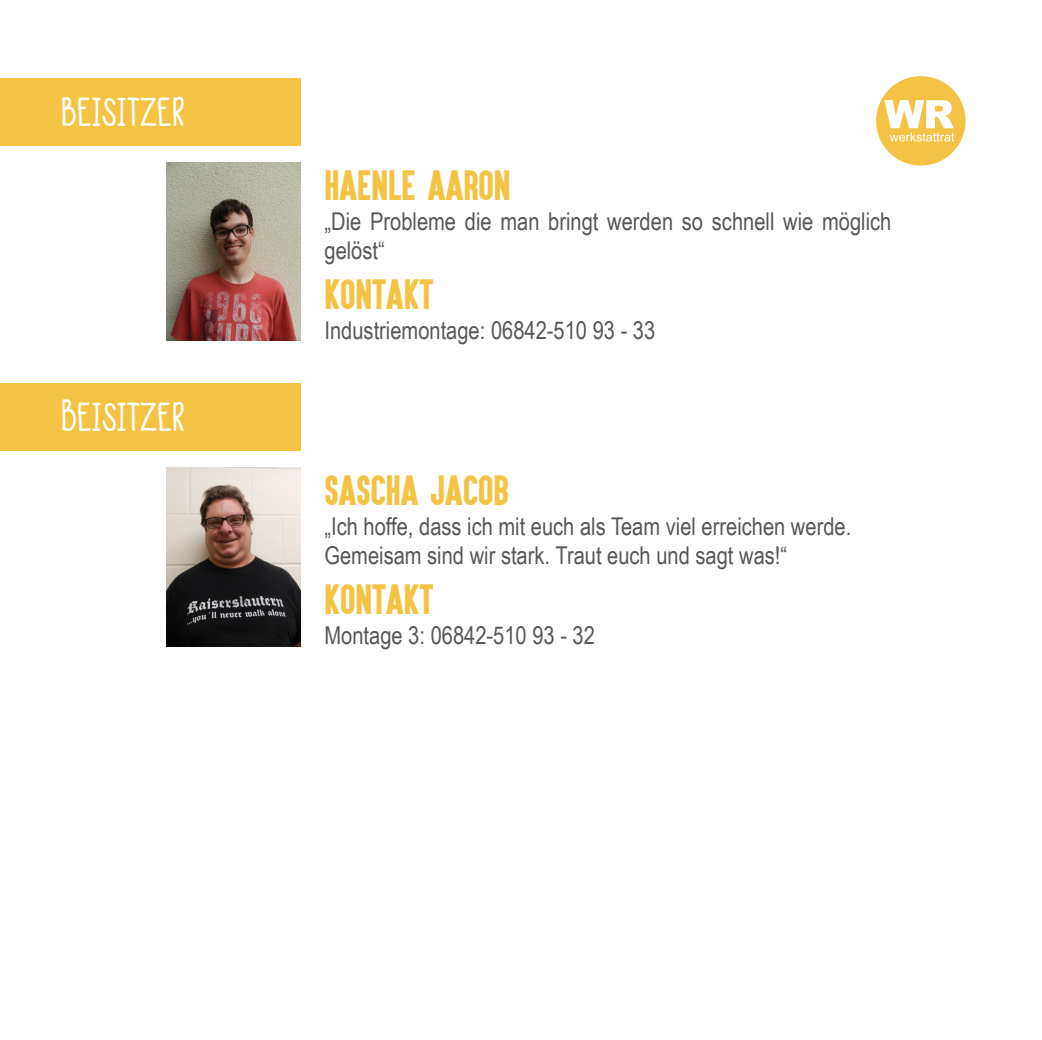
<style>
.page{position:relative;width:1042px;height:1040px;background:#fff}
.page>*{position:absolute;margin:0;border:0;box-sizing:border-box;transform-origin:0 0}
.t1{font:35px "Aku&Kamu";color:#f4c345}
.t2{font:700 35px "DJB Sand Shoesanda Fez";color:#fff}
.t3{font:24.5px/29.4px "Arial Narrow";color:#575756}
</style>
<div class="page">
<div style="left:875px;top:76px;width:90px;height:90px;background:#f4c244;border-radius:50%"></div>
<svg style="left:884px;top:100px;width:70px;height:42px"></svg>
<div style="left:0;top:78px;width:300px;height:67px;background:#f4c344"></div>
<div style="left:0;top:383px;width:300px;height:67px;background:#f4c344"></div>
<img style="left:166px;top:163px;width:134px;height:178px">
<img style="left:166px;top:467px;width:134px;height:179px">
<h1 class="t2" style="left:62px;top:89px;width:125px">beisitzer</h1>
<h1 class="t2" style="left:62px;top:393px;width:125px">Beisitzer</h1>
<h1 class="t1" style="left:324px;top:163px;width:187px">HAENLE AARON</h1>
<p class="t3" style="left:324px;top:205px;width:568px">„Die Probleme die man bringt werden so schnell wie möglich gelöst“</p>
<h1 class="t1" style="left:324px;top:272px;width:110px">KONTAKT</h1>
<p class="t3" style="left:324px;top:314px;width:332px">Industriemontage: 06842-510 93 - 33</p>
<h1 class="t1" style="left:324px;top:467px;width:186px">SASCHA JACOB</h1>
<p class="t3" style="left:324px;top:510px;width:528px">„Ich hoffe, dass ich mit euch als Team viel erreichen werde.<br>Gemeisam sind wir stark. Traut euch und sagt was!“</p>
<h1 class="t1" style="left:324px;top:576px;width:110px">KONTAKT</h1>
<p class="t3" style="left:324px;top:619px;width:272px">Montage 3: 06842-510 93 - 32</p>
</div>
